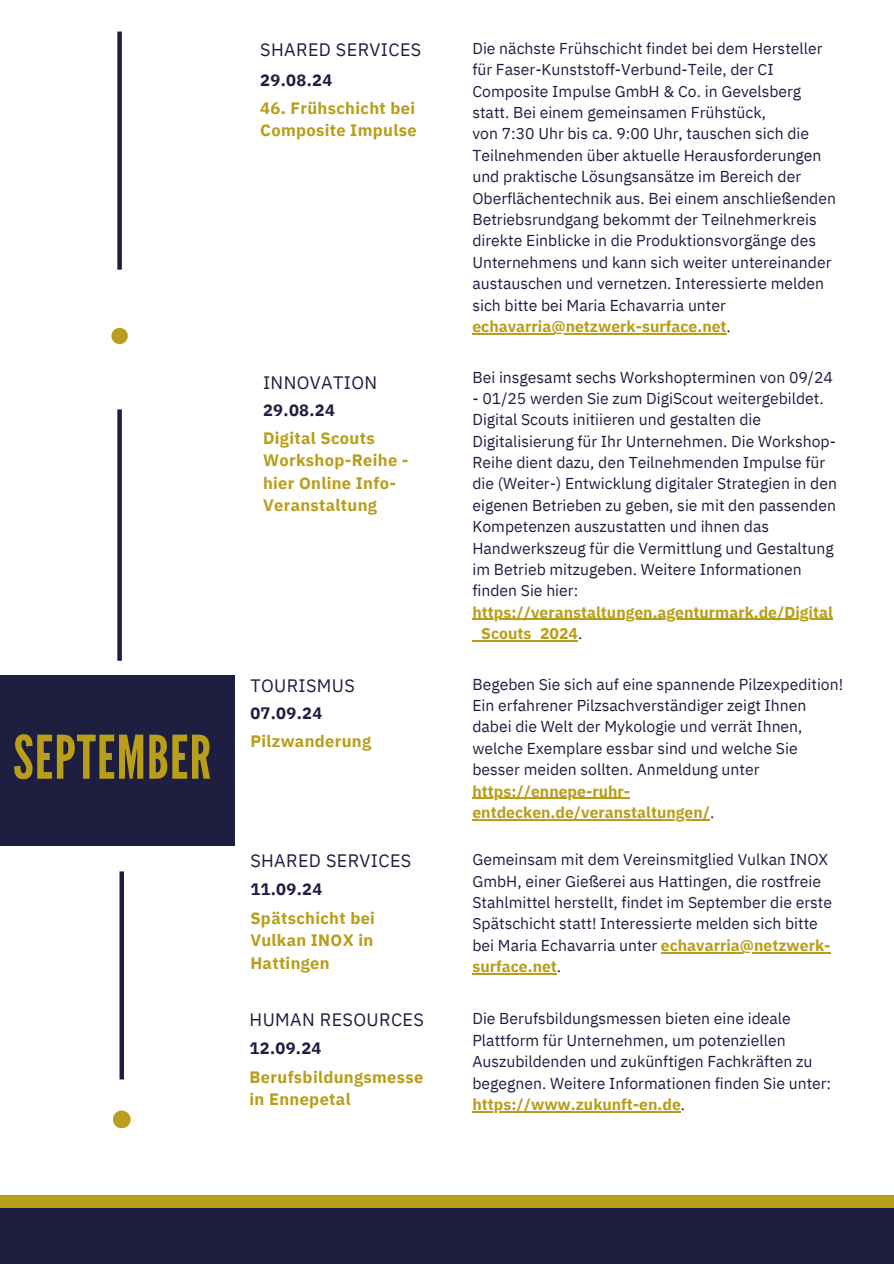
<style>
.page{position:relative;width:894px;height:1264px;background:#fff}
.page>*{position:absolute;margin:0;border:0;box-sizing:border-box;transform-origin:0 0}
.t1{font:60px "League Gothic";letter-spacing:.02em;color:#b89e1a}
.t2{font:18px "IBM Plex Sans";letter-spacing:.02em;color:#1e1f40}
.t3{font:700 16.5px/22.5px "IBM Plex Sans";letter-spacing:.02em;color:#b89e1a}
.t4{font:700 16.5px "IBM Plex Sans";letter-spacing:.02em;color:#1e1f40}
.t5{font:15.75px/21.3px "IBM Plex Sans";color:#1e1f40}
.t6{font:700 15.75px/21.3px "IBM Plex Sans";color:#b89e1a}
.s1{font-weight:400;color:#1e1f40}
.s2{font-weight:700;color:#b89e1a}
</style>
<div class="page">
<div style="left:0;top:1207px;width:893px;height:56px;background:#1e1f40"></div>
<div style="left:0;top:1195px;width:893px;height:12px;background:#b89e1a"></div>
<div style="left:0;top:675px;width:234px;height:170px;background:#1e1f40"></div>
<div style="left:117px;top:32px;width:5px;height:238px;background:#1e1f40"></div>
<hr style="left:472px;top:619px;width:360px;height:1px;background:#b89e1a">
<hr style="left:472px;top:640px;width:106px;height:1px;background:#b89e1a">
<div style="left:111px;top:328px;width:17px;height:16px;background:#b89e1a;border-radius:50%"></div>
<hr style="left:472px;top:797px;width:158px;height:2px;background:#b89e1a">
<hr style="left:472px;top:819px;width:237px;height:1px;background:#b89e1a">
<hr style="left:660px;top:951px;width:170px;height:2px;background:#b89e1a">
<hr style="left:472px;top:973px;width:85px;height:1px;background:#b89e1a">
<div style="left:113px;top:1110px;width:18px;height:18px;background:#b89e1a;border-radius:50%"></div>
<div style="left:119px;top:871px;width:5px;height:208px;background:#1e1f40"></div>
<hr style="left:472px;top:333px;width:254px;height:1px;background:#b89e1a">
<hr style="left:472px;top:1110px;width:208px;height:2px;background:#b89e1a">
<div style="left:117px;top:409px;width:5px;height:251px;background:#1e1f40"></div>
<p class="t2" style="left:260px;top:37px;width:162px">SHARED SERVICES</p>
<p class="t4" style="left:260px;top:69px;width:73px">29.08.24</p>
<p class="t3" style="left:260px;top:96px;width:158px">46. Frühschicht bei<br>Composite Impulse</p>
<h1 class="t2" style="left:263px;top:370px;width:116px">INNOVATION</h1>
<h3 class="t4" style="left:263px;top:399px;width:73px">29.08.24</h3>
<h2 class="t3" style="left:263px;top:426px;width:147px">Digital Scouts<br>Workshop-Reihe - hier Online Info-<br>Veranstaltung</h2>
<p class="t1" style="left:13px;top:722px;width:200px">SEPTEMBER</p>
<h2 class="t2" style="left:250px;top:673px;width:106px">TOURISMUS</h2>
<h4 class="t4" style="left:250px;top:702px;width:73px">07.09.24</h4>
<h3 class="t3" style="left:250px;top:729px;width:122px">Pilzwanderung</h3>
<h2 class="t2" style="left:250px;top:848px;width:162px">SHARED SERVICES</h2>
<h4 class="t4" style="left:250px;top:878px;width:73px">11.09.24</h4>
<h3 class="t3" style="left:250px;top:906px;width:126px;text-align:justify">Spätschicht bei Vulkan INOX in Hattingen</h3>
<p class="t2" style="left:249px;top:1007px;width:176px">HUMAN RESOURCES</p>
<p class="t4" style="left:249px;top:1037px;width:73px">12.09.24</p>
<p class="t3" style="left:249px;top:1065px;width:175px">Berufsbildungsmesse in Ennepetal</p>
<p class="t5" style="left:472px;top:37px;width:351px">Die nächste Frühschicht findet bei dem Hersteller für Faser-Kunststoff-Verbund-Teile, der CI Composite Impulse GmbH &amp; Co. in Gevelsberg statt. Bei einem gemeinsamen Frühstück,</p>
<p class="t5" style="left:472px;top:123px;width:365px">von 7:30 Uhr bis ca. 9:00 Uhr, tauschen sich die Teilnehmenden über aktuelle Herausforderungen und praktische Lösungsansätze im Bereich der Oberflächentechnik aus. Bei einem anschließenden Betriebsrundgang bekommt der Teilnehmerkreis direkte Einblicke in die Produktionsvorgänge des Unternehmens und kann sich weiter untereinander austauschen und vernetzen. Interessierte melden sich bitte bei Maria Echavarria unter</p>
<p class="t6" style="left:472px;top:315px;width:260px">echavarria@netzwerk-surface.net<span class="s1">.</span></p>
<h4 class="t5" style="left:472px;top:366px;width:362px">Bei insgesamt sechs Workshopterminen von 09/24</h4>
<h4 class="t5" style="left:472px;top:387px;width:366px">- 01/25 werden Sie zum DigiScout weitergebildet.<br>Digital Scouts initiieren und gestalten die Digitalisierung fü r Ihr Unternehmen. Die Workshop-Reihe dient dazu, den Teilnehmenden Impulse fü r die (Weiter-) Entwicklung digitaler Strategien in den eigenen Betrieben zu geben, sie mit den passenden Kompetenzen auszustatten und ihnen das Handwerkszeug fü r die Vermittlung und Gestaltung im Betrieb mitzugeben. Weitere Informationen finden Sie hier:</h4>
<h3 class="t6" style="left:472px;top:601px;width:362px">https://veranstaltungen.agenturmark.de/Digital _Scouts_2024<span class="s1">.</span></h3>
<h2 class="t5" style="left:472px;top:673px;width:372px">Begeben Sie sich auf eine spannende Pilzexpedition!<br>Ein erfahrener Pilzsachverständiger zeigt Ihnen dabei die Welt der Mykologie und verrät Ihnen, welche Exemplare essbar sind und welche Sie besser meiden sollten. Anmeldung unter</h2>
<h4 class="t6" style="left:472px;top:780px;width:159px">https://ennepe-ruhr-</h4>
<h3 class="t6" style="left:472px;top:801px;width:243px">entdecken.de/veranstaltungen/<span class="s1">.</span></h3>
<h2 class="t5" style="left:472px;top:848px;width:361px">Gemeinsam mit dem Vereinsmitglied Vulkan INOX GmbH, einer Gießerei aus Hattingen, die rostfreie Stahlmittel herstellt, findet im September die erste Spätschicht statt! Interessierte melden sich bitte bei Maria Echavarria unter <span class="s2">echavarria@netzwerk-</span></h2>
<h4 class="t6" style="left:472px;top:955px;width:90px">surface.net<span class="s1">.</span></h4>
<p class="t5" style="left:472px;top:1007px;width:360px">Die Berufsbildungsmessen bieten eine ideale Plattform für Unternehmen, um potenziellen Auszubildenden und zukünftigen Fachkräften zu begegnen. Weitere Informationen finden Sie unter: <span class="s2">https://www.zukunft-en.de</span>.</p>
</div>
